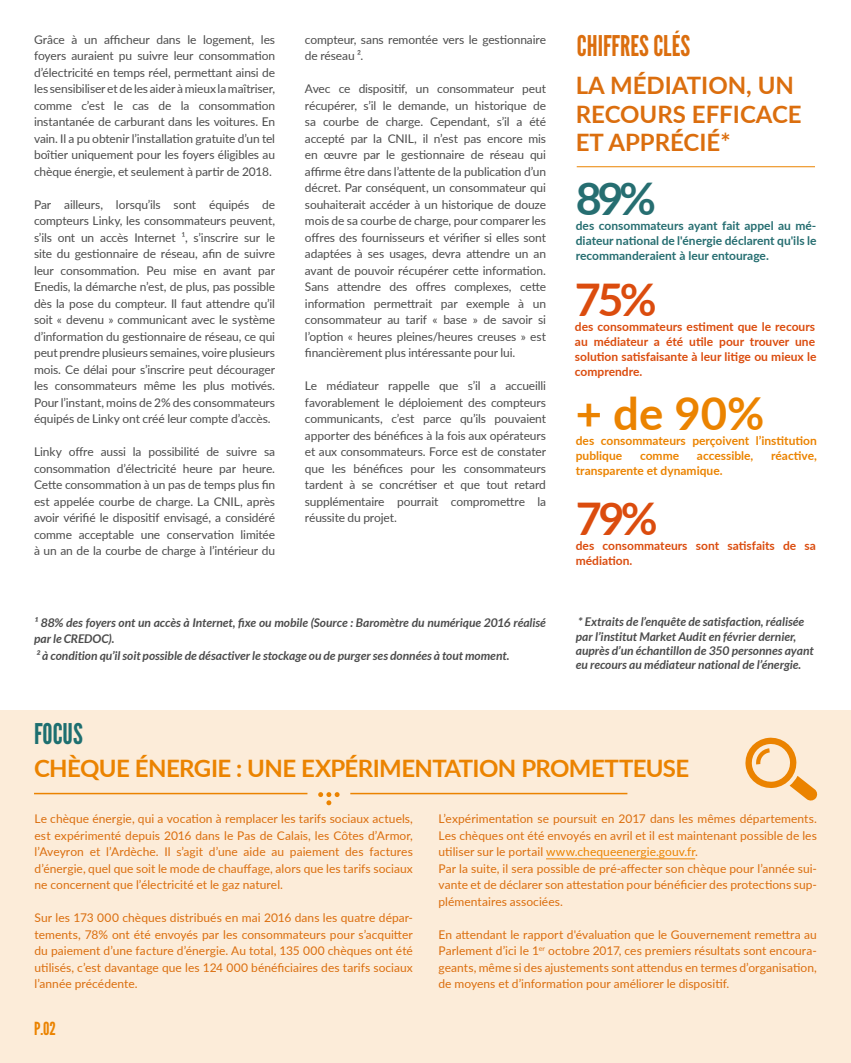
<style>
.page{position:relative;width:851px;height:1063px;background:#fff}
.page>*{position:absolute;margin:0;border:0;box-sizing:border-box;transform-origin:0 0}
.t1{font:700 45.45px "Lato";color:#eb8300}
.t2{font:700 45px "Lato";color:#db4c0e}
.t3{font:700 45px "Lato";color:#266e71}
.t4{font:28.5px "League Gothic";color:#db6e0e}
.t5{font:28.5px "League Gothic";color:#1d6f70}
.Style_de_paragraphe{font:700 24px "Lato";letter-spacing:-.025em;color:#eb8300}
.t6{font:700 24px/28.8px "Lato";color:#db6e0e}
.t7{font:18px "League Gothic";color:#eb8300}
.Style_de_paragraphe-2{font:12px/16.5px "Lato";letter-spacing:-.01em;color:#4c4c4c;text-align:justify}
.Style_de_paragraphe-3{font:12px/16.5px "Lato";letter-spacing:.005em;color:#db6e0e;text-align:justify}
.Style_de_paragraphe-4{font:italic 700 12px/14.4px "Lato";color:#4c4c4c}
.t8{font:700 12px/15px "Lato";color:#db4c0e}
.t9{font:700 12px/15px "Lato";color:#266e71;text-align:justify}
.t10{font:700 12px/15px "Lato";color:#eb8300}
.s1{color:#eb8300}
</style>
<div class="page">
<div style="left:0;top:711px;width:850px;height:352px;background:#fcecd9"></div>
<hr style="left:546px;top:859px;width:149px;height:1px;background:#eb8300">
<svg style="left:318px;top:792px;width:21px;height:13px"></svg>
<hr style="left:34px;top:793px;width:273px;height:1px;background:#eb8300">
<hr style="left:350px;top:793px;width:277px;height:1px;background:#eb8300">
<svg style="left:745px;top:737px;width:72px;height:64px"></svg>
<hr style="left:576px;top:166px;width:238px;height:1px;background:#eb8300">
<p class="Style_de_paragraphe-2" style="left:34px;top:31px;width:242px">Grâce à un afficheur dans le logement, les foyers auraient pu suivre leur consommation d’électricité en temps réel, permettant ainsi de les sensibiliser et de les aider à mieux la maîtriser, comme c’est le cas de la consommation instantanée de carburant dans les voitures. En vain. Il a pu obtenir l’installation gratuite d’un tel boîtier uniquement pour les foyers éligibles au chèque énergie, et seulement à partir de 2018.</p>
<p class="Style_de_paragraphe-2" style="left:34px;top:196px;width:242px">Par ailleurs, lorsqu’ils sont équipés de compteurs Linky, les consommateurs peuvent, s’ils ont un accès Internet ¹, s’inscrire sur le site du gestionnaire de réseau, afin de suivre leur consommation. Peu mise en avant par Enedis, la démarche n’est, de plus, pas possible dès la pose du compteur. Il faut attendre qu’il soit « devenu » communicant avec le système d’information du gestionnaire de réseau, ce qui peut prendre plusieurs semaines, voire plusieurs mois. Ce délai pour s’inscrire peut décourager les consommateurs même les plus motivés.<br>Pour l’instant, moins de 2% des consommateurs équipés de Linky ont créé leur compte d’accès.</p>
<p class="Style_de_paragraphe-2" style="left:34px;top:443px;width:242px">Linky offre aussi la possibilité de suivre sa consommation d’électricité heure par heure.<br>Cette consommation à un pas de temps plus fin est appelée courbe de charge. La CNIL, après avoir vérifié le dispositif envisagé, a considéré comme acceptable une conservation limitée à un an de la courbe de charge à l’intérieur du</p>
<p class="Style_de_paragraphe-2" style="left:305px;top:31px;width:242px">compteur, sans remontée vers le gestionnaire de réseau ².</p>
<p class="Style_de_paragraphe-2" style="left:305px;top:80px;width:242px">Avec ce dispositif, un consommateur peut récupérer, s’il le demande, un historique de sa courbe de charge. Cependant, s’il a été accepté par la CNIL, il n’est pas encore mis en œuvre par le gestionnaire de réseau qui affirme être dans l’attente de la publication d’un décret. Par conséquent, un consommateur qui souhaiterait accéder à un historique de douze mois de sa courbe de charge, pour comparer les offres des fournisseurs et vérifier si elles sont adaptées à ses usages, devra attendre un an avant de pouvoir récupérer cette information.<br>Sans attendre des offres complexes, cette information permettrait par exemple à un consommateur au tarif « base » de savoir si l’option « heures pleines/heures creuses » est financièrement plus intéressante pour lui.</p>
<p class="Style_de_paragraphe-2" style="left:305px;top:377px;width:242px">Le médiateur rappelle que s’il a accueilli favorablement le déploiement des compteurs communicants, c’est parce qu’ils pouvaient apporter des bénéfices à la fois aux opérateurs et aux consommateurs. Force est de constater que les bénéfices pour les consommateurs tardent à se concrétiser et que tout retard supplémentaire pourrait compromettre la réussite du projet.</p>
<p class="Style_de_paragraphe-4" style="left:34px;top:615px;width:513px;line-height:16.5px">¹ 88% des foyers ont un accès à Internet, fixe ou mobile (Source : Baromètre du numérique 2016 réalisé par le CREDOC).</p>
<p class="Style_de_paragraphe-4" style="left:36px;top:649px;width:474px">² à condition qu’il soit possible de désactiver le stockage ou de purger ses données à tout moment.</p>
<p class="t4" style="left:577px;top:30px;width:115px">CHIFFRES CLÉS</p>
<p class="t6" style="left:575px;top:70px;width:227px">LA MÉDIATION, UN<br>RECOURS EFFICACE<br>ET APPRÉCIÉ*</p>
<p class="t3" style="left:575px;top:166px;width:82px">89%</p>
<p class="t9" style="left:575px;top:218px;width:242px">des consommateurs ayant fait appel au mé&shy;diateur national de l'énergie déclarent qu'ils le recommanderaient à leur entourage.</p>
<p class="t2" style="left:575px;top:267px;width:83px">75%</p>
<p class="t8" style="left:575px;top:319px;width:243px">des consommateurs estiment que le recours au médiateur a été utile pour trouver une solution satisfaisante à leur litige ou mieux le comprendre.</p>
<p class="t1" style="left:575px;top:380px;width:190px">+ de 90%</p>
<p class="t10" style="left:575px;top:433px;width:242px">des consommateurs perçoivent l’institution publique</p>
<p class="t10" style="left:640px;top:448px;width:41px">comme</p>
<p class="t10" style="left:696px;top:448px;width:58px">accessible,</p>
<p class="t10" style="left:771px;top:448px;width:47px">réactive,</p>
<p class="t10" style="left:575px;top:463px;width:148px">transparente et dynamique.</p>
<p class="t2" style="left:575px;top:486px;width:83px">79%</p>
<p class="t8" style="left:575px;top:538px;width:241px">des consommateurs sont satisfaits de sa médiation.</p>
<p class="Style_de_paragraphe-4" style="left:575px;top:615px;width:239px">* Extraits de l’enquête de satisfaction, réalisée par l’institut Market Audit en février dernier, auprès d’un échantillon de 350 personnes ayant eu recours au médiateur national de l’énergie.</p>
<p class="t5" style="left:34px;top:718px;width:50px">FOCUS</p>
<p class="Style_de_paragraphe" style="left:34px;top:751px;width:656px">CHÈQUE ÉNERGIE : UNE EXPÉRIMENTATION PROMETTEUSE</p>
<p class="Style_de_paragraphe-3" style="left:35px;top:810px;width:380px">Le chèque énergie, qui a vocation à remplacer les tarifs sociaux actuels, est expérimenté depuis 2016 dans le Pas de Calais, les Côtes d’Armor, l’Aveyron et l’Ardèche. Il s’agit d’une aide au paiement des factures d’énergie, quel que soit le mode de chauffage, alors que les tarifs sociaux ne concernent que l’électricité et le gaz naturel.</p>
<p class="Style_de_paragraphe-3" style="left:35px;top:909px;width:380px">Sur les 173 000 chèques distribués en mai 2016 dans les quatre dépar&shy;tements, 78% ont été envoyés par les consommateurs pour s’acquitter du paiement d’une facture d’énergie. Au total, 135 000 chèques ont été utilisés, c’est davantage que les 124 000 bénéficiaires des tarifs sociaux l’année précédente.</p>
<p class="t7" style="left:34px;top:1018px;width:23px">P.02</p>
<p class="Style_de_paragraphe-3" style="left:438px;top:810px;width:380px">L’expérimentation se poursuit en 2017 dans les mêmes départements.<br>Les chèques ont été envoyés en avril et il est maintenant possible de les utiliser sur le portail <span class="s1">www.chequeenergie.gouv.fr</span>.</p>
<p class="Style_de_paragraphe-3" style="left:438px;top:859px;width:380px">Par la suite, il sera possible de pré-affecter son chèque pour l’année sui&shy;vante et de déclarer son attestation pour bénéficier des protections sup&shy;plémentaires associées.</p>
<p class="Style_de_paragraphe-3" style="left:438px;top:925px;width:380px">En attendant le rapport d'évaluation que le Gouvernement remettra au Parlement d’ici le 1<sup>er</sup> octobre 2017, ces premiers résultats sont encoura&shy;geants, même si des ajustements sont attendus en termes d’organisation, de moyens et d’information pour améliorer le dispositif.</p>
</div>
